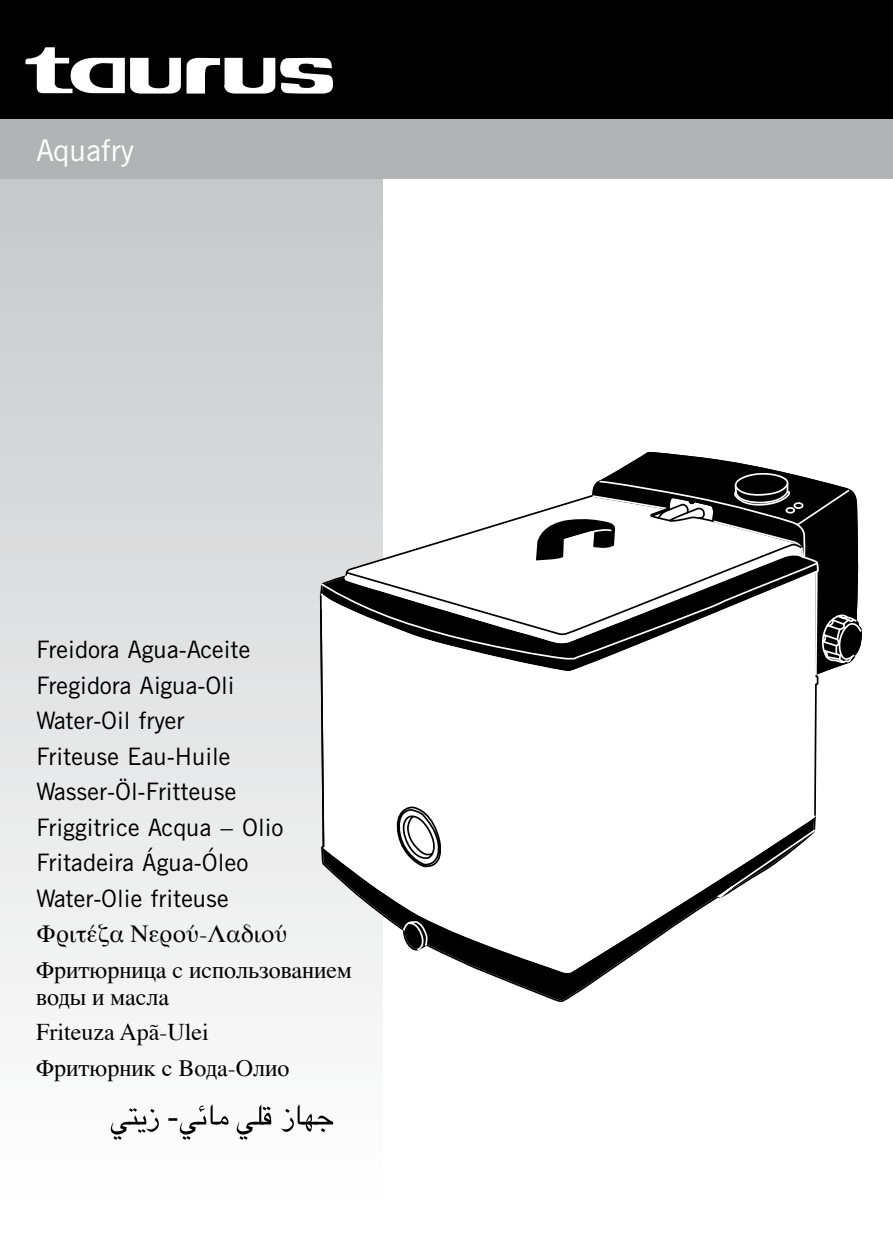
<style>
.page{position:relative;width:893px;height:1259px;background:#fff}
.page>*{position:absolute;margin:0;border:0;box-sizing:border-box;transform-origin:0 0}
.t1{font:33px "Arial";color:#000}
.t2{font:30px "Cg Trade";color:#fff}
.t3{font:24px/35.4px "Cg Trade";color:#000}
.t4{font:24px/35.4px "Times";color:#000}
</style>
<div class="page">
<div style="left:0;top:162px;width:383px;height:1097px;background:linear-gradient(to bottom,#c6c8c9,#fff)"></div>
<div style="left:0;top:0;width:893px;height:119px;background:#000"></div>
<div style="left:0;top:119px;width:893px;height:60px;background:#b1b3b4"></div>
<svg style="left:26px;top:47px;width:307px;height:47px"></svg>
<svg style="left:320px;top:1004px;width:63px;height:255px"></svg>
<svg style="left:319px;top:451px;width:497px;height:553px"></svg>
<svg style="left:319px;top:519px;width:497px;height:454px"></svg>
<svg style="left:591px;top:480px;width:271px;height:419px"></svg>
<svg style="left:392px;top:496px;width:324px;height:371px"></svg>
<svg style="left:814px;top:570px;width:37px;height:106px"></svg>
<svg style="left:345px;top:507px;width:458px;height:54px"></svg>
<svg style="left:734px;top:470px;width:56px;height:34px;background:#393939"></svg>
<svg style="left:319px;top:608px;width:6px;height:242px"></svg>
<svg style="left:320px;top:561px;width:499px;height:99px"></svg>
<svg style="left:281px;top:1104px;width:52px;height:28px"></svg>
<svg style="left:237px;top:1104px;width:34px;height:36px"></svg>
<svg style="left:180px;top:1104px;width:49px;height:36px"></svg>
<svg style="left:111px;top:1108px;width:48px;height:32px"></svg>
<p class="t2" style="left:36px;top:132px;width:99px">Aquafry</p>
<p class="t3" style="left:36px;top:632px;width:249px">Freidora Agua-Aceite<br>Fregidora Aigua-Oli<br>Water-Oil fryer<br>Friteuse Eau-Huile<br>Wasser-Öl-Fritteuse<br>Friggitrice Acqua – Olio<br>Fritadeira Água-Óleo<br>Water-Olie friteuse</p>
<p class="t4" style="left:36px;top:914px;width:317px">Φριτέζα Νερού-Λαδιού<br>Фритюрница с использованием</p>
<p class="t4" style="left:36px;top:977px;width:255px">воды и масла<br>Friteuza Apã-Ulei<br>Фритюрник c Вода-Олио</p>
<h1 class="t1" style="left:167px;top:1095px;width:12px">-</h1>
</div>
